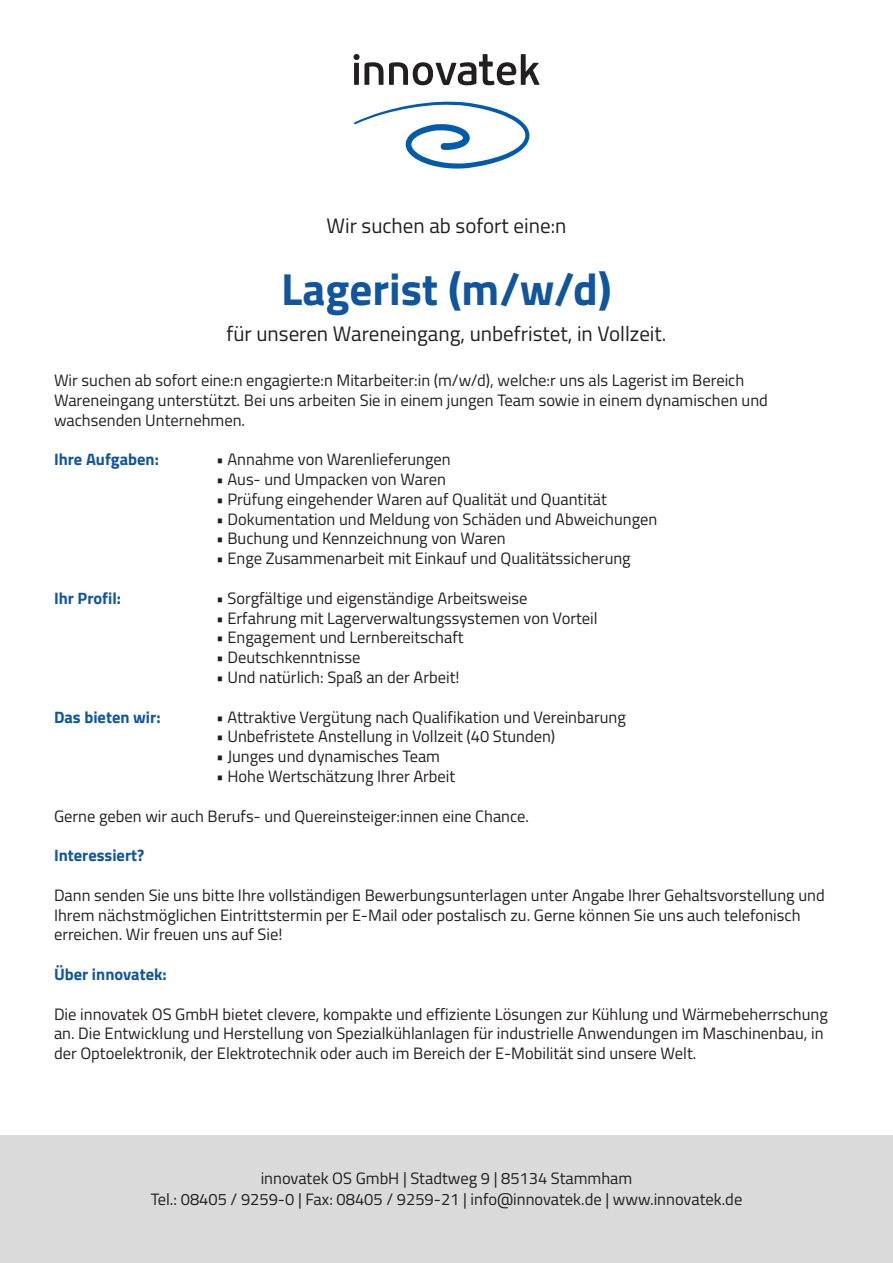
<style>
.page{position:relative;width:893px;height:1263px;background:#fff}
.page>*{position:absolute;margin:0;border:0;box-sizing:border-box;transform-origin:0 0}
.t1{font:700 45px "Titillium Web";color:#11559e}
.t2{font:21px "Titillium Web";color:#231f20}
.t3{font:16.5px/19.8px "Titillium Web";color:#231f20}
.t4{font:700 16.5px "Titillium Web";color:#11559e}
</style>
<div class="page">
<svg style="left:353px;top:54px;width:30px;height:31px"></svg>
<svg style="left:354px;top:101px;width:176px;height:68px"></svg>
<svg style="left:389px;top:54px;width:150px;height:31px"></svg>
<div style="left:0;top:1135px;width:893px;height:128px;background:#d9dad9"></div>
<p class="t2" style="left:326px;top:210px;width:242px">Wir suchen ab sofort eine:n</p>
<h1 class="t1" style="left:281px;top:255px;width:332px">Lagerist (m/w/d)</h1>
<p class="t2" style="left:226px;top:318px;width:441px">für unseren Wareneingang, unbefristet, in Vollzeit.</p>
<p class="t3" style="left:54px;top:369px;width:715px">Wir suchen ab sofort eine:n engagierte:n Mitarbeiter:in (m/w/d), welche:r uns als Lagerist im Bereich<br>Wareneingang unterstützt. Bei uns arbeiten Sie in einem jungen Team sowie in einem dynamischen und wachsenden Unternehmen.</p>
<p class="t4" style="left:54px;top:447px;width:106px">Ihre Aufgaben:</p>
<p class="t3" style="left:216px;top:449px;width:236px">• Annahme von Warenlieferungen</p>
<p class="t3" style="left:216px;top:468px;width:231px">• Aus- und Umpacken von Waren</p>
<p class="t3" style="left:216px;top:488px;width:392px">• Prüfung eingehender Waren auf Qualität und Quantität</p>
<p class="t3" style="left:216px;top:508px;width:443px">• Dokumentation und Meldung von Schäden und Abweichungen</p>
<p class="t3" style="left:216px;top:528px;width:291px">• Buchung und Kennzeichnung von Waren</p>
<p class="t3" style="left:216px;top:548px;width:416px">• Enge Zusammenarbeit mit Einkauf und Qualitätssicherung</p>
<p class="t4" style="left:54px;top:585px;width:69px">Ihr Profil:</p>
<p class="t3" style="left:216px;top:587px;width:313px">• Sorgfältige und eigenständige Arbeitsweise</p>
<p class="t3" style="left:216px;top:607px;width:383px">• Erfahrung mit Lagerverwaltungssystemen von Vorteil</p>
<p class="t3" style="left:216px;top:627px;width:249px">• Engagement und Lernbereitschaft</p>
<p class="t3" style="left:216px;top:647px;width:146px">• Deutschkenntnisse</p>
<p class="t3" style="left:216px;top:666px;width:245px">• Und natürlich: Spaß an der Arbeit!</p>
<p class="t4" style="left:54px;top:704px;width:108px">Das bieten wir:</p>
<p class="t3" style="left:216px;top:706px;width:411px">• Attraktive Vergütung nach Qualifikation und Vereinbarung</p>
<p class="t3" style="left:216px;top:726px;width:341px">• Unbefristete Anstellung in Vollzeit (40 Stunden)</p>
<p class="t3" style="left:216px;top:746px;width:226px">• Junges und dynamisches Team</p>
<p class="t3" style="left:216px;top:765px;width:241px">• Hohe Wertschätzung Ihrer Arbeit</p>
<p class="t3" style="left:54px;top:805px;width:477px">Gerne geben wir auch Berufs- und Quereinsteiger:innen eine Chance.</p>
<p class="t4" style="left:54px;top:843px;width:92px">Interessiert?</p>
<p class="t3" style="left:54px;top:884px;width:772px">Dann senden Sie uns bitte Ihre vollständigen Bewerbungsunterlagen unter Angabe Ihrer Gehaltsvorstellung und<br>Ihrem nächstmöglichen Eintrittstermin per E-Mail oder postalisch zu. Gerne können Sie uns auch telefonisch erreichen. Wir freuen uns auf Sie!</p>
<p class="t4" style="left:54px;top:961px;width:114px">Über innovatek:</p>
<p class="t3" style="left:54px;top:1003px;width:775px">Die innovatek OS GmbH bietet clevere, kompakte und effiziente Lösungen zur Kühlung und Wärmebeherrschung an. Die Entwicklung und Herstellung von Spezialkühlanlagen für industrielle Anwendungen im Maschinenbau, in der Optoelektronik, der Elektrotechnik oder auch im Bereich der E-Mobilität sind unsere Welt.</p>
<p class="t3" style="left:151px;top:1166px;width:593px;line-height:21.6px;text-align:center">innovatek OS GmbH | Stadtweg 9 | 85134 Stammham<br>Tel.: 08405 / 9259-0 | Fax: 08405 / 9259-21 | info@innovatek.de | www.innovatek.de</p>
</div>
